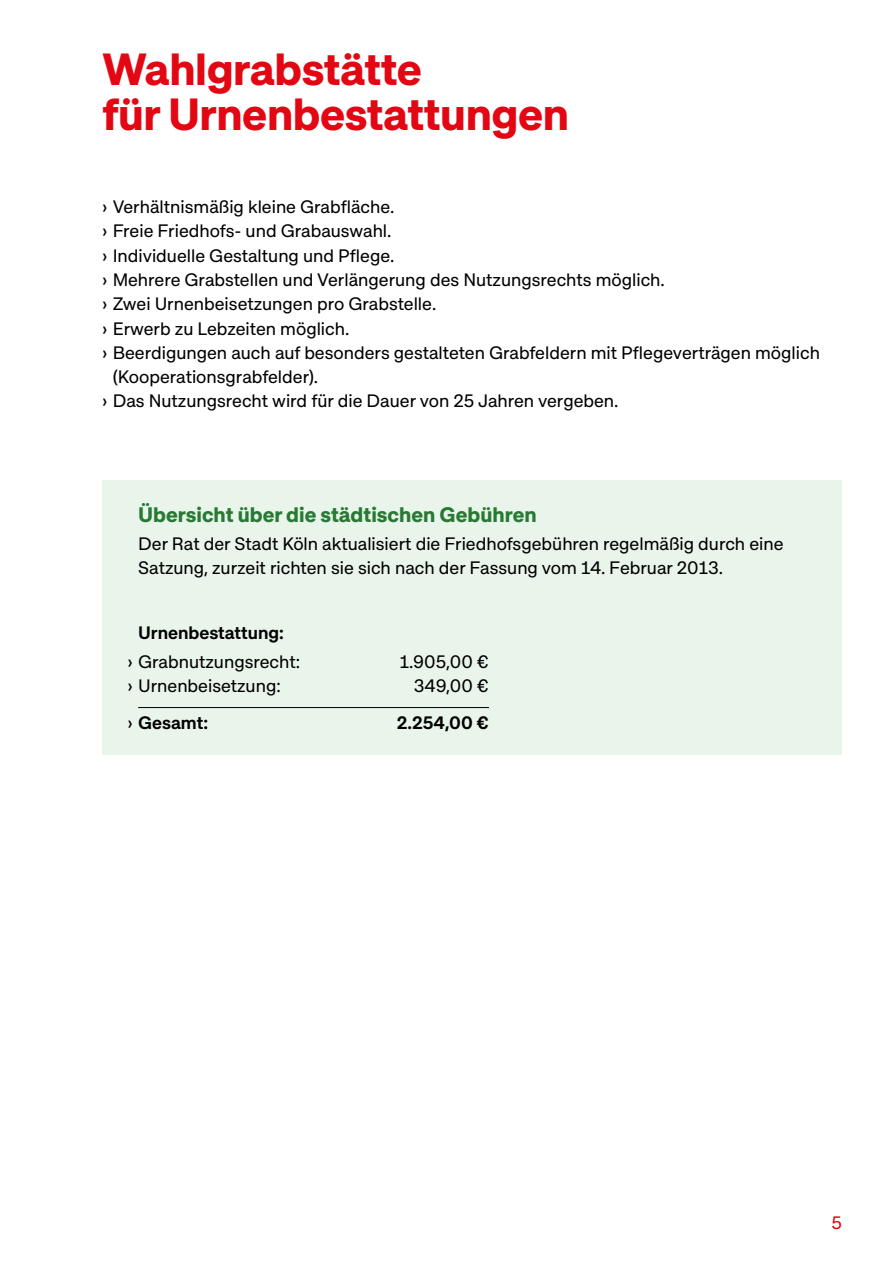
<style>
.page{position:relative;width:893px;height:1263px;background:#fff}
.page>*{position:absolute;margin:0;border:0;box-sizing:border-box;transform-origin:0 0}
.Headline_30pt_bis_16{font:700 45px/45px "Approach Koeln";letter-spacing:-.01em;color:#e30613}
.Zwischenüberschrift{font:700 21px "Approach Koeln";color:#277933}
.Fließtext{font:18px/24.3px "Approach Koeln";color:#000}
.Zwischenüberschrift-2{font:600 18px "Approach Koeln";color:#000}
.t1{font:18px "Approach Koeln";color:#e30613}
.s1{font-weight:400}
</style>
<div class="page">
<div style="left:102px;top:480px;width:740px;height:275px;background:#e9f4eb"></div>
<hr style="left:138px;top:707px;width:351px;height:1px;background:#000">
<h2 class="Headline_30pt_bis_16" style="left:102px;top:45px;width:469px">Wahlgrabstätte<br>für Urnenbestattungen</h2>
<p class="Fließtext" style="left:102px;top:194px;width:294px">› Verhältnismäßig kleine Grabfläche.</p>
<p class="Fließtext" style="left:102px;top:218px;width:291px">› Freie Friedhofs- und Grabauswahl.</p>
<p class="Fließtext" style="left:102px;top:243px;width:294px">› Individuelle Gestaltung und Pflege.</p>
<p class="Fließtext" style="left:102px;top:267px;width:564px">› Mehrere Grabstellen und Verlängerung des Nutzungsrechts möglich.</p>
<p class="Fließtext" style="left:102px;top:291px;width:336px">› Zwei Urnenbeisetzungen pro Grabstelle.</p>
<p class="Fließtext" style="left:102px;top:315px;width:249px">› Erwerb zu Lebzeiten möglich.</p>
<p class="Fließtext" style="left:113px;top:340px;width:709px;text-indent:-11px">› Beerdigungen auch auf besonders gestalteten Grabfeldern mit Pflegeverträgen möglich (Kooperationsgrabfelder).</p>
<p class="Fließtext" style="left:102px;top:388px;width:518px">› Das Nutzungsrecht wird für die Dauer von 25 Jahren vergeben.</p>
<h3 class="Zwischenüberschrift" style="left:138px;top:501px;width:400px">Übersicht über die städtischen Gebühren</h3>
<p class="Fließtext" style="left:138px;top:531px;width:647px">Der Rat der Stadt Köln aktualisiert die Friedhofsgebühren regelmäßig durch eine<br>Satzung, zurzeit richten sie sich nach der Fassung vom 14. Februar 2013.</p>
<h3 class="Zwischenüberschrift-2" style="left:138px;top:621px;width:147px">Urnenbestattung:</h3>
<p class="Fließtext" style="left:128px;top:649px;width:174px">› Grabnutzungsrecht:</p>
<p class="Fließtext" style="left:400px;top:649px;width:91px">1.905,00 €</p>
<p class="Fließtext" style="left:128px;top:673px;width:155px">› Urnenbeisetzung:</p>
<p class="Fließtext" style="left:414px;top:673px;width:77px">349,00 €</p>
<p class="Zwischenüberschrift-2" style="left:128px;top:711px;width:82px"><span class="s1">›</span> Gesamt:</p>
<p class="Zwischenüberschrift-2" style="left:397px;top:711px;width:94px">2.254,00 €</p>
<p class="t1" style="left:831px;top:1211px;width:12px">5</p>
</div>
